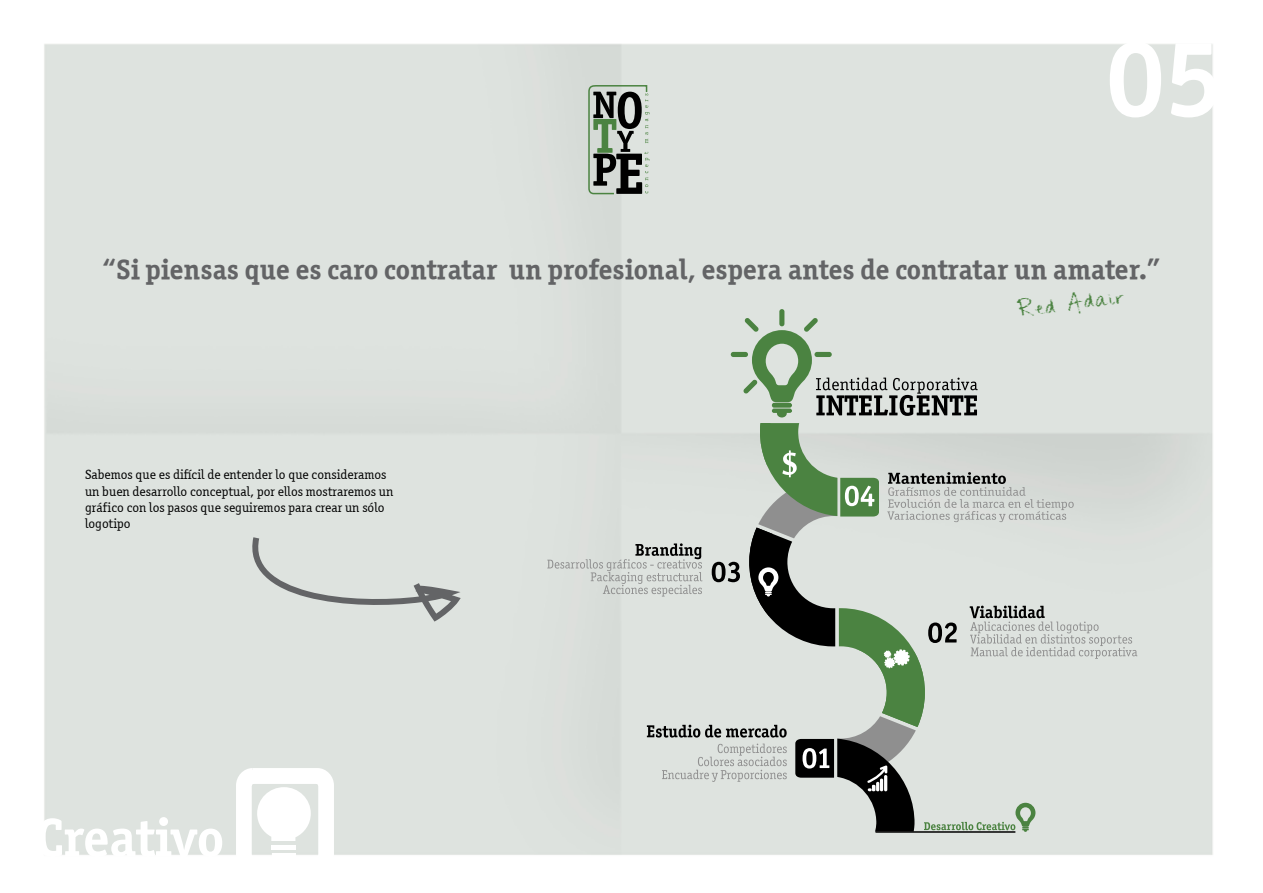
<style>
.page{position:relative;width:1263px;height:893px;background:#fff}
.page>*{position:absolute;margin:0;border:0;box-sizing:border-box;transform-origin:0 0}
.t1{font:108px "Officina Serif ITCTT Bold";color:#fff}
.t2{font:54px "Officina Serif ITCTT Bold";color:#fff}
.t3{font:28.5px "Officina Serif ITCTT Bold";color:#636466}
.t4{font:21px "Change Tomorrow Today";color:#4b8341}
.t5{font:13.5px/16.2px "Officina Serif ITCTT Book";color:#000}
</style>
<div class="page">
<div style="left:44px;top:43px;width:1169px;height:812px;background:#dee3df"></div>
<svg style="left:587px;top:84px;width:62px;height:111px;background:#879086"></svg>
<svg style="left:229px;top:761px;width:112px;height:94px"></svg>
<svg style="left:247px;top:537px;width:214px;height:85px;background:#d0d5d2"></svg>
<div style="left:777px;top:409px;width:10px;height:8px;background:#4b8341;border-radius:50%"></div>
<div style="left:779px;top:309px;width:5px;height:17px;background:#4b8341;border-radius:3px"></div>
<div style="left:731px;top:352px;width:17px;height:5px;background:#4b8341;border-radius:3px"></div>
<svg style="left:743px;top:318px;width:234px;height:98px;background:#b5c0b5"></svg>
<hr style="left:875px;top:831px;width:140px;height:2px;background:#000">
<svg style="left:547px;top:423px;width:590px;height:409px;background:#c8cec8"></svg>
<h1 class="t1" style="left:1106px;top:12px;width:117px">05</h1>
<h3 class="t3" style="left:102px;top:251px;width:1060px">“Si piensas que es caro contratar un profesional, espera antes de contratar un amater.”</h3>
<h3 class="t4" style="left:1015px;top:291px;width:109px;rotate:-8deg">Red Adair</h3>
<p class="t5" style="left:85px;top:467px;width:310px">Sabemos que es difícil de entender lo que consideramos un buen desarrollo conceptual, por ellos mostraremos un gráfico con los pasos que seguiremos para crear un sólo logotipo</p>
<h2 class="t2" style="left:36px;top:805px;width:190px">Creativo</h2>
</div>
